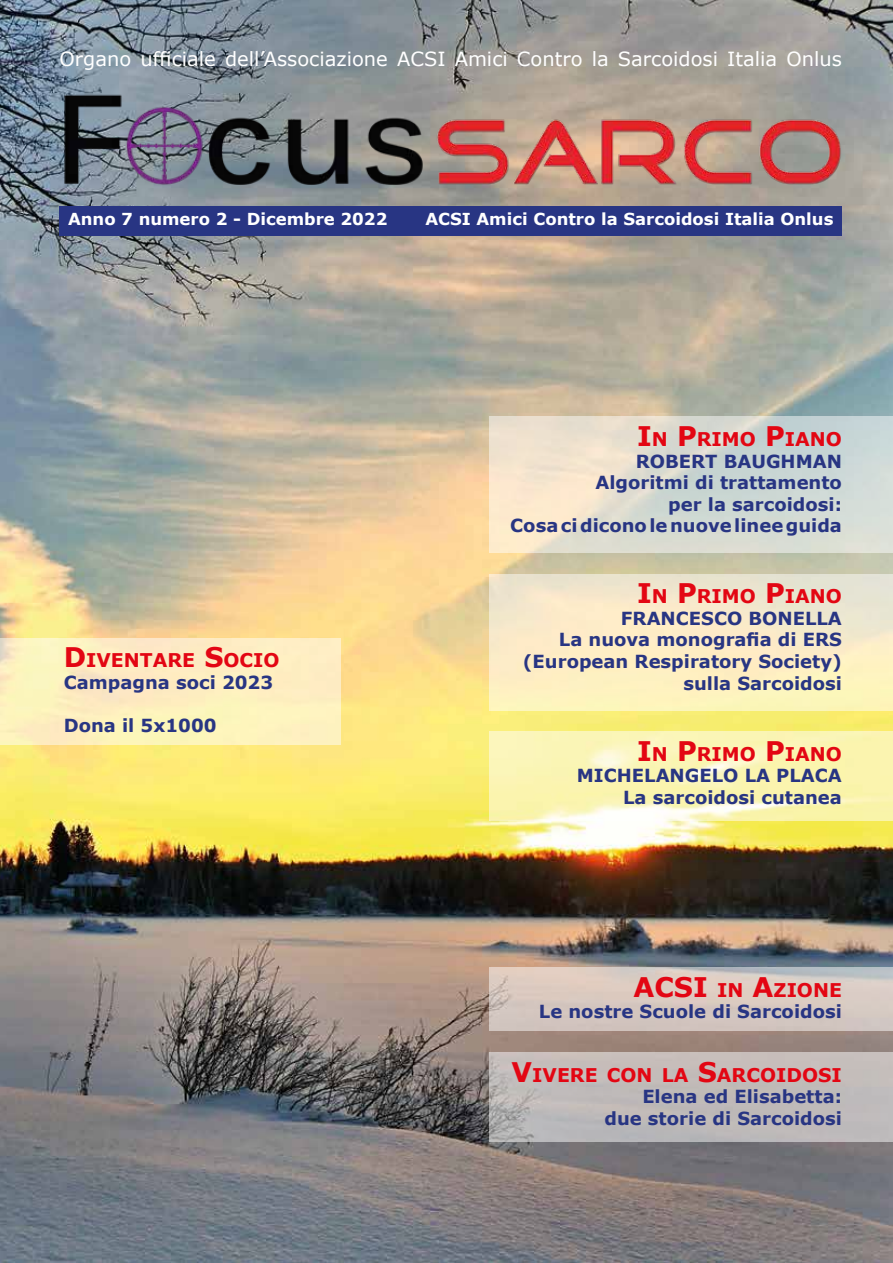
<style>
.page{position:relative;width:893px;height:1263px;background:#fff}
.page>*{position:absolute;margin:0;border:0;box-sizing:border-box;transform-origin:0 0}
.t1{font:19.5px "Verdana";color:#fff}
.t2{font:700 18.9px "Verdana";color:#e30613}
.t3{font:700 18px/21.6px "Verdana";color:#283583;text-align:right}
.t4{font:700 16.5px "Verdana";color:#fff}
.s1{font-size:27px}
</style>
<div class="page">
<img style="left:0;top:0;width:893px;height:1263px">
<img style="left:34px;top:89px;width:834px;height:107px">
<div style="left:60px;top:206px;width:782px;height:30px;background:#283583"></div>
<svg style="left:489px;top:417px;width:404px;height:136px"></svg>
<svg style="left:489px;top:731px;width:404px;height:90px;fill:#fbf5b3"></svg>
<svg style="left:489px;top:967px;width:404px;height:64px;fill:#d6c9c0"></svg>
<div style="left:489px;top:1052px;width:404px;height:90px;background:#bfbab9"></div>
<div style="left:0;top:638px;width:340px;height:106px;background:#fdefc0"></div>
<div style="left:489px;top:574px;width:404px;height:136px;background:linear-gradient(to bottom,#eee2d2,#fff5bc)"></div>
<p class="t1" style="left:60px;top:46px;width:784px">Organo ufficiale dell’Associazione ACSI Amici Contro la Sarcoidosi Italia Onlus</p>
<p class="t4" style="left:68px;top:208px;width:321px">Anno 7 numero 2 - Dicembre 2022</p>
<p class="t4" style="left:425px;top:208px;width:410px">ACSI Amici Contro la Sarcoidosi Italia Onlus</p>
<p class="t2" style="left:64px;top:648px;width:217px"><span class="s1">D</span>IVENTARE <span class="s1">S</span>OCIO</p>
<p class="t3" style="left:64px;top:671px;width:211px">Campagna soci 2023</p>
<p class="t3" style="left:64px;top:715px;width:154px">Dona il 5x1000</p>
<p class="t2" style="left:637px;top:427px;width:206px"><span class="s1">I</span>N <span class="s1">P</span>RIMO <span class="s1">P</span>IANO</p>
<p class="t3" style="left:510px;top:450px;width:333px">ROBERT BAUGHMAN<br>Algoritmi di trattamento<br>per la sarcoidosi:<br>Cosa ci dicono le nuove linee guida</p>
<p class="t2" style="left:637px;top:584px;width:206px"><span class="s1">I</span>N <span class="s1">P</span>RIMO <span class="s1">P</span>IANO</p>
<p class="t3" style="left:523px;top:608px;width:321px">FRANCESCO BONELLA<br>La nuova monografia di ERS (European Respiratory Society) sulla Sarcoidosi</p>
<p class="t2" style="left:637px;top:741px;width:206px"><span class="s1">I</span>N <span class="s1">P</span>RIMO <span class="s1">P</span>IANO</p>
<p class="t3" style="left:577px;top:765px;width:267px">MICHELANGELO LA PLACA<br>La sarcoidosi cutanea</p>
<p class="t2" style="left:633px;top:977px;width:210px"><span class="s1">ACSI</span> IN <span class="s1">A</span>ZIONE</p>
<p class="t3" style="left:539px;top:1001px;width:305px">Le nostre Scuole di Sarcoidosi</p>
<p class="t2" style="left:512px;top:1062px;width:319px"><span class="s1">V</span>IVERE CON LA <span class="s1">S</span>ARCOIDOSI</p>
<p class="t3" style="left:604px;top:1086px;width:239px">Elena ed Elisabetta: due storie di Sarcoidosi</p>
</div>
